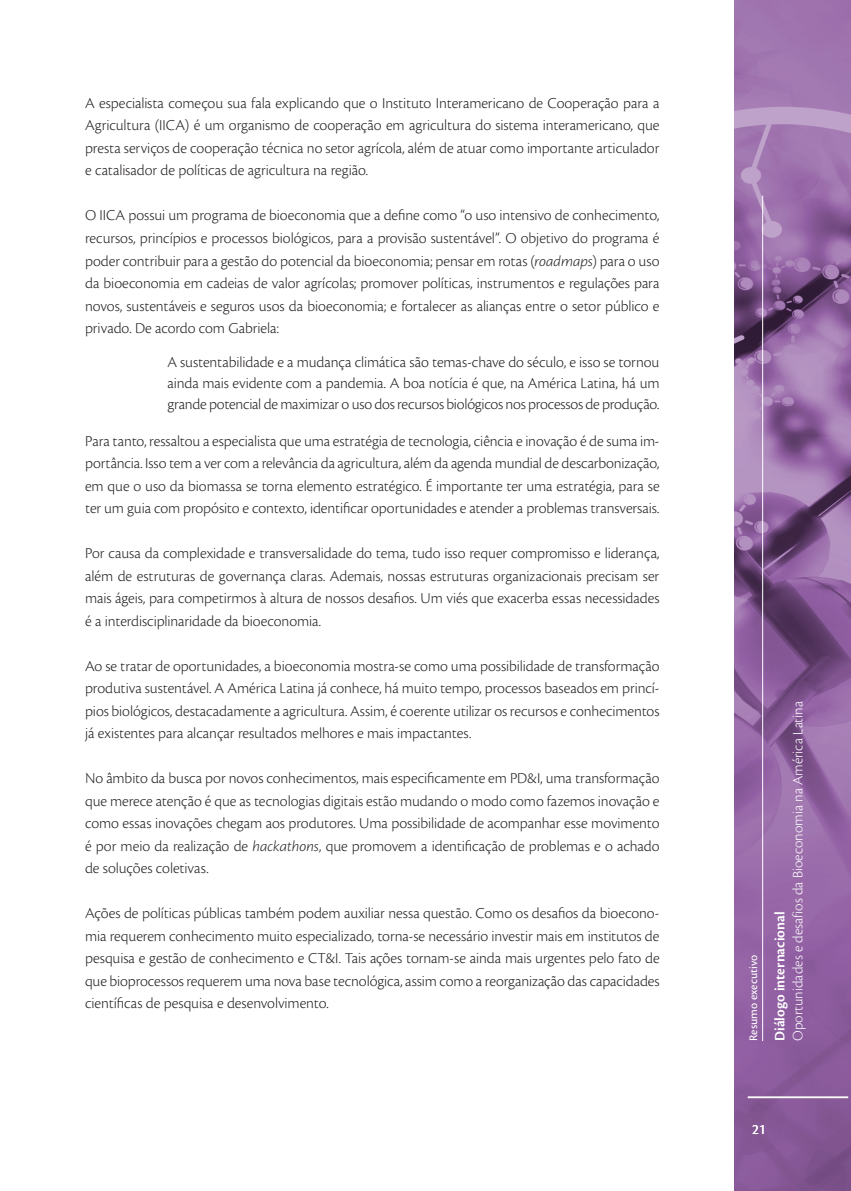
<style>
.page{position:relative;width:851px;height:1191px;background:#fff}
.page>*{position:absolute;margin:0;border:0;box-sizing:border-box;transform-origin:0 0}
.t1{font:300 15.75px/22.5px "Cronos Pro";letter-spacing:-.005em;color:#231f20;text-align:justify}
.t2{font:300 15px "Cronos Pro";color:#fff}
.t3{font:600 15px "Cronos Pro";color:#fff}
.t4{font:15px "Cronos Pro";color:#fff}
.t5{font:12px "Cronos Pro Capt";color:#fff}
.s1{font-style:italic}
</style>
<div class="page">
<img style="left:734px;top:0;width:116px;height:1191px">
<hr style="left:762px;top:196px;width:1px;height:845px;background:#fff">
<hr style="left:747px;top:1096px;width:101px;height:2px;background:#fff">
<p class="t1" style="left:85px;top:92px;width:576px">A especialista começou sua fala explicando que o Instituto Interamericano de Cooperação para a Agricultura (IICA) é um organismo de cooperação em agricultura do sistema interamericano, que presta serviços de cooperação técnica no setor agrícola, além de atuar como importante articulador e catalisador de políticas de agricultura na região.</p>
<p class="t1" style="left:85px;top:204px;width:576px">O IICA possui um programa de bioeconomia que a define como “o uso intensivo de conhecimento, recursos, princípios e processos biológicos, para a provisão sustentável”. O objetivo do programa é poder contribuir para a gestão do potencial da bioeconomia; pensar em rotas (<span class="s1">roadmaps</span>) para o uso da bioeconomia em cadeias de valor agrícolas; promover políticas, instrumentos e regulações para novos, sustentáveis e seguros usos da bioeconomia; e fortalecer as alianças entre o setor público e privado. De acordo com Gabriela:</p>
<p class="t1" style="left:167px;top:351px;width:493px;line-height:21px">A sustentabilidade e a mudança climática são temas-chave do século, e isso se tornou ainda mais evidente com a pandemia. A boa notícia é que, na América Latina, há um grande potencial de maximizar o uso dos recursos biológicos nos processos de produção.</p>
<p class="t1" style="left:85px;top:429px;width:576px">Para tanto, ressaltou a especialista que uma estratégia de tecnologia, ciência e inovação é de suma im&shy;portância. Isso tem a ver com a relevância da agricultura, além da agenda mundial de descarbonização, em que o uso da biomassa se torna elemento estratégico. É importante ter uma estratégia, para se ter um guia com propósito e contexto, identificar oportunidades e atender a problemas transversais.</p>
<p class="t1" style="left:85px;top:542px;width:576px">Por causa da complexidade e transversalidade do tema, tudo isso requer compromisso e liderança, além de estruturas de governança claras. Ademais, nossas estruturas organizacionais precisam ser mais ágeis, para competirmos à altura de nossos desafios. Um viés que exacerba essas necessidades é a interdisciplinaridade da bioeconomia.</p>
<p class="t1" style="left:85px;top:654px;width:576px">Ao se tratar de oportunidades, a bioeconomia mostra-se como uma possibilidade de transformação produtiva sustentável. A América Latina já conhece, há muito tempo, processos baseados em princí&shy;pios biológicos, destacadamente a agricultura. Assim, é coerente utilizar os recursos e conhecimentos já existentes para alcançar resultados melhores e mais impactantes.</p>
<p class="t1" style="left:85px;top:767px;width:576px">No âmbito da busca por novos conhecimentos, mais especificamente em PD&amp;I, uma transformação que merece atenção é que as tecnologias digitais estão mudando o modo como fazemos inovação e como essas inovações chegam aos produtores. Uma possibilidade de acompanhar esse movimento é por meio da realização de <span class="s1">hackathons</span>, que promovem a identificação de problemas e o achado de soluções coletivas.</p>
<p class="t1" style="left:85px;top:902px;width:576px">Ações de políticas públicas também podem auxiliar nessa questão. Como os desafios da bioecono&shy;mia requerem conhecimento muito especializado, torna-se necessário investir mais em institutos de pesquisa e gestão de conhecimento e CT&amp;I. Tais ações tornam-se ainda mais urgentes pelo fato de que bioprocessos requerem uma nova base tecnológica, assim como a reorganização das capacidades científicas de pesquisa e desenvolvimento.</p>
<p class="t5" style="left:746px;top:1041px;width:88px;rotate:-90deg">Resumo executivo</p>
<p class="t2" style="left:789px;top:1041px;width:341px;rotate:-90deg">Oportunidades e desafios da Bioeconomia na América Latina</p>
<p class="t3" style="left:771px;top:1041px;width:131px;rotate:-90deg">Diálogo internacional</p>
<p class="t4" style="left:751px;top:1121px;width:15px">21</p>
</div>
